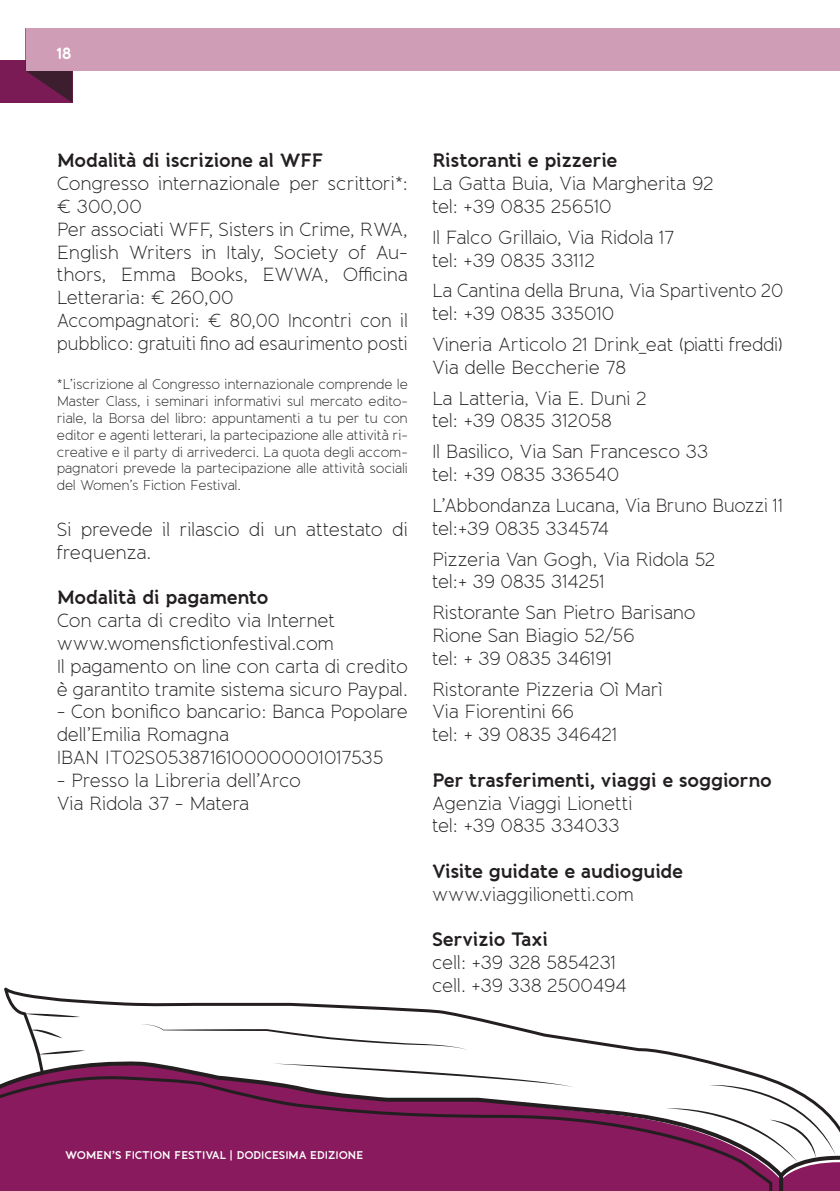
<style>
.page{position:relative;width:840px;height:1191px;background:#fff}
.page>*{position:absolute;margin:0;border:0;box-sizing:border-box;transform-origin:0 0}
.t1{font:300 19px/22.8px "Banda";letter-spacing:-.01em;color:#231f20}
.t2{font:700 19px "Banda";letter-spacing:-.02em;color:#231f20}
.t3{font:300 19px/22.8px "Banda";letter-spacing:-.01em;color:#231f20;scale:.95 1}
.t4{font:700 16px "Banda";color:#fff}
.t5{font:300 14px/16.8px "Banda";letter-spacing:-.01em;color:#231f20;text-align:justify}
.t6{font:700 11px "Banda";letter-spacing:-.01em;color:#fff}
</style>
<div class="page">
<div style="left:0;top:60px;width:72px;height:43px;background:#7b1b56"></div>
<div style="left:0;top:1083px;width:665px;height:108px;background:#881a5d"></div>
<svg style="left:3px;top:989px;width:782px;height:171px"></svg>
<svg style="left:25px;top:1013px;width:55px;height:4px"></svg>
<svg style="left:31px;top:1029px;width:31px;height:9px"></svg>
<svg style="left:38px;top:1050px;width:47px;height:4px"></svg>
<svg style="left:140px;top:1024px;width:328px;height:26px"></svg>
<svg style="left:272px;top:1063px;width:302px;height:24px"></svg>
<svg style="left:665px;top:1084px;width:174px;height:107px"></svg>
<svg style="left:26px;top:71px;width:46px;height:31px"></svg>
<div style="left:26px;top:28px;width:813px;height:43px;background:#cf9db6"></div>
<p class="t4" style="left:57px;top:43px;width:16px">18</p>
<p class="t2" style="left:57px;top:149px;width:268px">Modalità di iscrizione al WFF</p>
<p class="t1" style="left:57px;top:172px;width:352px">Congresso internazionale per scrittori*: € 300,00<br>Per associati WFF, Sisters in Crime, RWA, English Writers in Italy, Society of Au&shy;thors, Emma Books, EWWA, Officina Letteraria: € 260,00<br>Accompagnatori: € 80,00 Incontri con il pubblico: gratuiti fino ad esaurimento posti</p>
<p class="t5" style="left:57px;top:376px;width:352px">*L’iscrizione al Congresso internazionale comprende le Master Class, i seminari informativi sul mercato edito&shy;riale, la Borsa del libro: appuntamenti a tu per tu con editor e agenti letterari, la partecipazione alle attività ri&shy;creative e il party di arrivederci. La quota degli accom&shy;pagnatori prevede la partecipazione alle attività sociali del Women’s Fiction Festival.</p>
<p class="t1" style="left:57px;top:518px;width:352px">Si prevede il rilascio di un attestato di frequenza.</p>
<p class="t2" style="left:57px;top:585px;width:213px">Modalità di pagamento</p>
<p class="t1" style="left:57px;top:609px;width:352px">Con carta di credito via Internet www.womensfictionfestival.com<br>Il pagamento on line con carta di credito è garantito tramite sistema sicuro Paypal.</p>
<p class="t1" style="left:57px;top:700px;width:352px">- Con bonifico bancario: Banca Popolare dell’Emilia Romagna<br>IBAN IT02S0538716100000001017535</p>
<p class="t1" style="left:57px;top:768px;width:246px">- Presso la Libreria dell’Arco<br>Via Ridola 37 - Matera</p>
<p class="t2" style="left:432px;top:149px;width:187px">Ristoranti e pizzerie</p>
<p class="t1" style="left:432px;top:172px;width:283px">La Gatta Buia, Via Margherita 92 tel: +39 0835 256510</p>
<p class="t1" style="left:432px;top:226px;width:243px">Il Falco Grillaio, Via Ridola 17 tel: +39 0835 33112</p>
<p class="t1" style="left:432px;top:279px;width:352px">La Cantina della Bruna, Via Spartivento 20 tel: +39 0835 335010</p>
<p class="t1" style="left:432px;top:333px;width:352px">Vineria Articolo 21 Drink_eat (piatti freddi)<br>Via delle Beccherie 78</p>
<p class="t1" style="left:432px;top:386px;width:216px">La Latteria, Via E. Duni 2 tel: +39 0835 312058</p>
<p class="t1" style="left:432px;top:440px;width:278px">Il Basilico, Via San Francesco 33 tel: +39 0835 336540</p>
<p class="t3" style="left:432px;top:494px;width:371px">L’Abbondanza Lucana, Via Bruno Buozzi 11 tel:+39 0835 334574</p>
<p class="t1" style="left:432px;top:547px;width:284px">Pizzeria Van Gogh, Via Ridola 52 tel:+ 39 0835 314251</p>
<p class="t1" style="left:432px;top:601px;width:265px">Ristorante San Pietro Barisano<br>Rione San Biagio 52/56<br>tel: + 39 0835 346191</p>
<p class="t1" style="left:432px;top:677px;width:232px">Ristorante Pizzeria Oì Marì<br>Via Fiorentini 66<br>tel: + 39 0835 346421</p>
<p class="t2" style="left:432px;top:768px;width:341px">Per trasferimenti, viaggi e soggiorno</p>
<p class="t1" style="left:432px;top:791px;width:202px">Agenzia Viaggi Lionetti tel: +39 0835 334033</p>
<p class="t2" style="left:432px;top:859px;width:252px">Visite guidate e audioguide</p>
<p class="t1" style="left:432px;top:882px;width:203px">www.viaggilionetti.com</p>
<p class="t2" style="left:432px;top:927px;width:118px">Servizio Taxi</p>
<p class="t1" style="left:432px;top:951px;width:196px">cell: +39 328 5854231 cell. +39 338 2500494</p>
<p class="t6" style="left:65px;top:1148px;width:299px">WOMEN’S FICTION FESTIVAL | DODICESIMA EDIZIONE</p>
</div>
